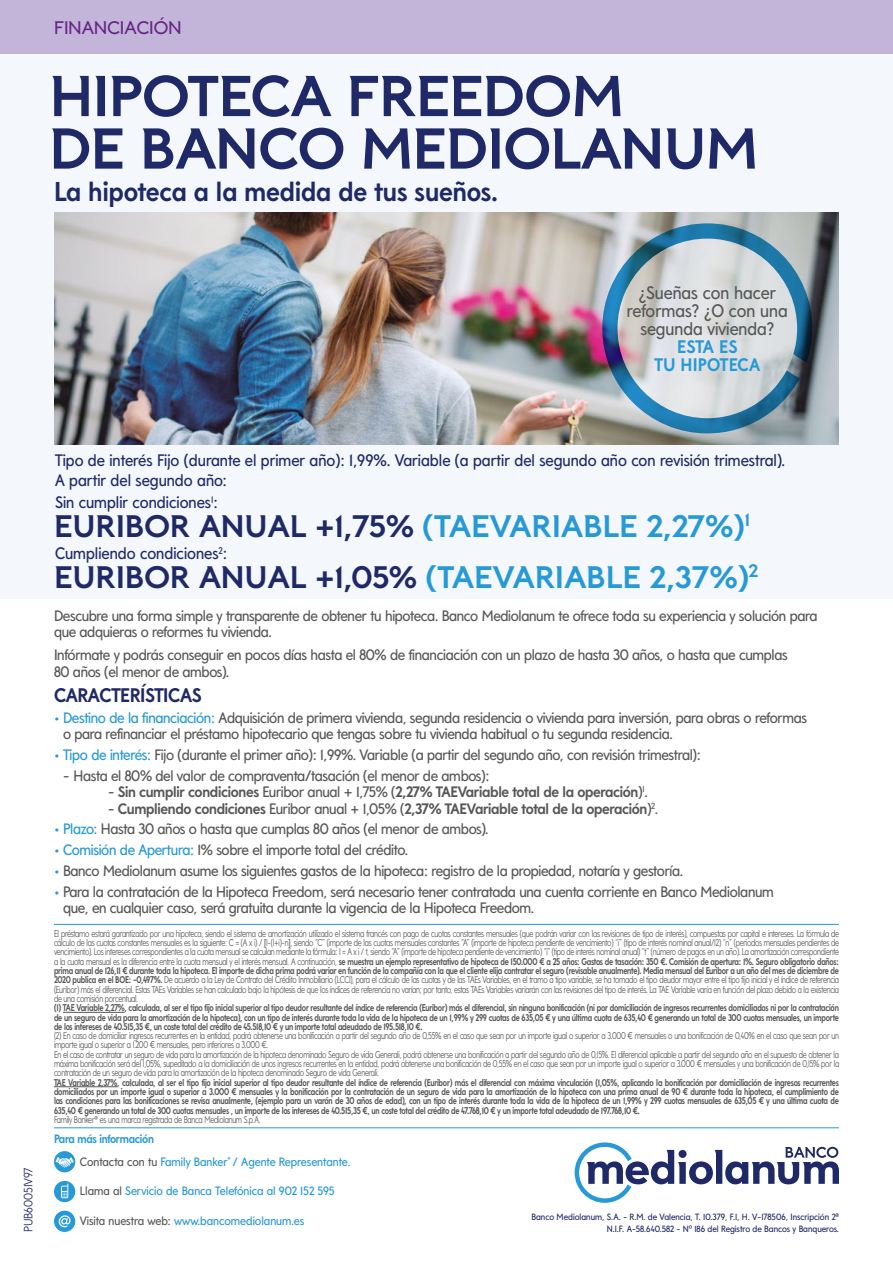
<style>
.page{position:relative;width:893px;height:1263px;background:#fff}
.page>*{position:absolute;margin:0;border:0;box-sizing:border-box;transform-origin:0 0}
.t1{font:57px/52.5px "Mediolanum Semi serif Headline Bold";color:#202967}
.t2{font:30.9px/51px "Mediolanum Semi serif Headline Bold";letter-spacing:.01em;color:#202967}
.t3{font:700 27px "Mediolanum Sans";color:#202967}
.t4{font:700 19.5px "Mediolanum Sans";letter-spacing:-.02em;color:#202967}
.t5{font:18px/18px "Mediolanum Sans";color:#575756;text-align:center}
.t6{font:700 18px/18px "Mediolanum Sans";letter-spacing:.01em;color:#2699d6;text-align:center}
.t7{font:18px "Mediolanum Semi serif Headline Regular";color:#662383}
.t8{font:16.5px/19.8px "Mediolanum Sans";color:#202967}
.t9{font:15px/16.5px "Mediolanum Sans";letter-spacing:-.02em;color:#575756}
.t10{font:700 15px "Mediolanum Sans";letter-spacing:-.02em;color:#575756}
.t11{font:12px/23.5px "Mediolanum Sans";color:#2699d6}
.t12{font:300 12px "Mediolanum Sans";color:#202967}
.t13{font:300 9.75px/9.3px "Mediolanum Sans";letter-spacing:-.03em;color:#575756;text-align:justify;scale:.83 1}
.t14{font:700 9.75px/9.3px "Mediolanum Sans";letter-spacing:-.03em;color:#575756;text-align:justify;scale:.83 1}
.t15{font:9px/11.6px "Mediolanum Sans";color:#202967;text-align:right}
.s1{color:#2699d6}
.s2{font-weight:400}
.s3{font-family:"Arial";font-weight:400}
.s4{font-weight:700}
.s5{color:#575756}
.s6{font-family:"Arial"}
</style>
<div class="page">
<div style="left:0;top:0;width:893px;height:598px;background:#f4f8fd"></div>
<img style="left:54px;top:213px;width:785px;height:231px">
<div style="left:0;top:0;width:893px;height:54px;background:#c3b4da"></div>
<hr style="left:63px;top:1012px;width:62px;height:1px;background:#575756">
<hr style="left:54px;top:1086px;width:63px;height:1px;background:#575756">
<hr style="left:54px;top:924px;width:785px;height:1px;background:#2699d6">
<hr style="left:54px;top:1127px;width:785px;height:1px;background:#2699d6">
<div style="left:54px;top:1151px;width:21px;height:21px;background:#2699d6;border-radius:50%"></div>
<svg style="left:55px;top:1157px;width:19px;height:11px"></svg>
<div style="left:54px;top:1181px;width:21px;height:21px;background:#2699d6;border-radius:50%"></div>
<svg style="left:61px;top:1183px;width:7px;height:15px"></svg>
<div style="left:54px;top:1211px;width:21px;height:21px;background:#2699d6;border-radius:50%"></div>
<svg style="left:59px;top:1215px;width:12px;height:12px"></svg>
<svg style="left:602px;top:223px;width:210px;height:210px;background:#a6b7c2"></svg>
<svg style="left:575px;top:1142px;width:264px;height:61px"></svg>
<h3 class="t7" style="left:54px;top:18px;width:129px">FINANCIACIÓN</h3>
<h1 class="t1" style="left:50px;top:69px;width:710px">HIPOTECA FREEDOM<br>DE BANCO MEDIOLANUM</h1>
<h3 class="t3" style="left:54px;top:176px;width:445px">La hipoteca a la medida de tus sueños.</h3>
<h3 class="t5" style="left:627px;top:284px;width:162px">¿Sueñas con hacer reformas? ¿O con una segunda vivienda?</h3>
<h3 class="t6" style="left:654px;top:338px;width:107px">ESTA ES<br>TU HIPOTECA</h3>
<p class="t12" style="left:22px;top:1232px;width:66px;rotate:-90deg">PUB60051V97</p>
<h3 class="t8" style="left:55px;top:450px;width:732px">Tipo de interés Fijo (durante el primer año): 1,99%. Variable (a partir del segundo año con revisión trimestral).<br>A partir del segundo año:</h3>
<h3 class="t8" style="left:55px;top:493px;width:164px">Sin cumplir condiciones<sup>1</sup>:</h3>
<h3 class="t8" style="left:55px;top:544px;width:174px">Cumpliendo condiciones<sup>2</sup>:</h3>
<h2 class="t2" style="left:54px;top:500px;width:705px">EURIBOR ANUAL +1,75% <span class="s1">(TAEVARIABLE 2,27%)</span><sup>1<br></sup>EURIBOR ANUAL +1,05% <span class="s1">(TAEVARIABLE 2,37%)</span><sup>2</sup></h2>
<h3 class="t9" style="left:54px;top:608px;width:765px">Descubre una forma simple y transparente de obtener tu hipoteca. Banco Mediolanum te ofrece toda su experiencia y solución para que adquieras o reformes tu vivienda.</h3>
<h3 class="t9" style="left:54px;top:647px;width:735px">Infórmate y podrás conseguir en pocos días hasta el 80% de financiación con un plazo de hasta 30 años, o hasta que cumplas<br>80 años (el menor de ambos).</h3>
<h3 class="t4" style="left:54px;top:684px;width:149px">CARACTERÍSTICAS</h3>
<p class="t9" style="left:63px;top:709px;width:745px;text-indent:-9px"><span class="s1">• Destino de la financiación:</span> Adquisición de primera vivienda, segunda residencia o vivienda para inversión, para obras o reformas o para refinanciar el préstamo hipotecario que tengas sobre tu vivienda habitual o tu segunda residencia.</p>
<h3 class="t9" style="left:54px;top:746px;width:648px"><span class="s1">• Tipo de interés:</span> Fijo (durante el primer año): 1,99%. Variable (a partir del segundo año, con revisión trimestral):</h3>
<h3 class="t9" style="left:63px;top:767px;width:428px">- Hasta el 80% del valor de compraventa/tasación (el menor de ambos):</h3>
<h3 class="t10" style="left:108px;top:783px;width:541px"><span class="s2">-</span> Sin cumplir condiciones <span class="s2">Euribor anual + 1,75% (</span>2,27% TAEVariable total de la operación<span class="s2">)</span><sup>1</sup><span class="s2">.</span></h3>
<h3 class="t10" style="left:108px;top:799px;width:552px"><span class="s2">-</span> Cumpliendo condiciones <span class="s2">Euribor anual + 1,05% (</span>2,37% TAEVariable total de la operación<span class="s2">)</span><sup>2</sup><span class="s2">.</span></h3>
<h3 class="t9" style="left:54px;top:821px;width:436px"><span class="s1">• Plazo:</span> Hasta 30 años o hasta que cumplas 80 años (el menor de ambos).</h3>
<h3 class="t9" style="left:54px;top:842px;width:355px"><span class="s1">• Comisión de Apertura:</span> 1% sobre el importe total del crédito.</h3>
<h3 class="t9" style="left:54px;top:862px;width:631px"><span class="s1">•</span> Banco Mediolanum asume los siguientes gastos de la hipoteca: registro de la propiedad, notaría y gestoría.</h3>
<h3 class="t9" style="left:63px;top:883px;width:712px;text-indent:-9px"><span class="s1">•</span> Para la contratación de la Hipoteca Freedom, será necesario tener contratada una cuenta corriente en Banco Mediolanum que, en cualquier caso, será gratuita durante la vigencia de la Hipoteca Freedom.</h3>
<p class="t13" style="left:54px;top:929px;width:947px">El préstamo estará garantizado por una hipoteca, siendo el sistema de amortización utilizado el sistema francés con pago de cuotas constantes mensuales (que podrán variar con las revisiones de tipo de interés), compuestas por capital e intereses. La fórmula de cálculo de las cuotas constantes mensuales es la siguiente: C = (A x i) / <span class="s3">[</span>1-(1+i)-n<span class="s3">]</span>, siendo “C” (importe de las cuotas mensuales constantes “A” (importe de hipoteca pendiente de vencimiento) “i” (tipo de interés nominal anual/12) “n” (periodos mensuales pendientes de vencimiento). Los intereses correspondientes a la cuota mensual se calculan mediante la fórmula: I = A x i / t, siendo “A” (importe de hipoteca pendiente de vencimiento) “i” (tipo de interés nominal anual) “t” (número de pagos en un año). La amortización correspondiente a la cuota mensual es la diferencia entre la cuota mensual y el interés mensual. A continuación, <span class="s4">se muestra un ejemplo representativo de hipoteca de 150.000 € a 25 años: Gastos de tasación: 350 €. Comisión de apertura: 1%. Seguro obligatorio daños: prima anual de 126,11 € durante toda la hipoteca. El importe de dicha prima podrá variar en función de la compañía con la que el cliente elija contratar el seguro (revisable anualmente). Media mensual del Euribor a un año del mes de diciembre de 2020 publica en el BOE: -0,497%.</span> De acuerdo a la Ley de Contrato del Crédito Inmobiliario (LCCI), para el cálculo de las cuotas y de las TAEs Variables, en el tramo a tipo variable, se ha tomado el tipo deudor mayor entre el tipo fijo inicial y el índice de referencia (Euribor) más el diferencial. Estas TAEs Variables se han calculado bajo la hipótesis de que los índices de referencia no varían; por tanto, estas TAEs Variables variarán con las revisiones del tipo de interés. La TAE Variable varía en función del plazo debido a la existencia de una comisión porcentual.</p>
<p class="t14" style="left:54px;top:1003px;width:947px">(1) TAE Variable 2,27%, calculada, al ser el tipo fijo inicial superior al tipo deudor resultante del índice de referencia (Euribor) más el diferencial, sin ninguna bonificación (ni por domiciliación de ingresos recurrentes domiciliados ni por la contratación de un seguro de vida para la amortización de la hipoteca), con un tipo de interés durante toda la vida de la hipoteca de un 1,99% y 299 cuotas de 635,05 € y una última cuota de 635,40 € generando un total de 300 cuotas mensuales, un importe de los intereses de 40.515,35 €, un coste total del crédito de 45.518,10 € y un importe total adeudado de 195.518,10 €.</p>
<p class="t13" style="left:54px;top:1031px;width:947px;text-align:left">(2) En caso de domiciliar ingresos recurrentes en la entidad, podrá obtenerse una bonificación a partir del segundo año de 0,55% en el caso que sean por un importe igual o superior a 3.000 € mensuales o una bonificación de 0,40% en el caso que sean por un importe igual o superior a 1.200 € mensuales, pero inferiores a 3.000 €.<br>En el caso de contratar un seguro de vida para la amortización de la hipoteca denominado Seguro de vida Generali, podrá obtenerse una bonificación a partir del segundo año de 0,15%. El diferencial aplicable a partir del segundo año en el supuesto de obtener la máxima bonificación será del 1,05%, supeditado a la domiciliación de unos ingresos recurrentes en la entidad, podrá obtenerse una bonificación de 0,55% en el caso que sean por un importe igual o superior a 3.000 € mensuales y una bonificación de 0,15% por la contratación de un seguro de vida para la amortización de la hipoteca denominado Seguro de vida Generali.</p>
<p class="t14" style="left:54px;top:1078px;width:947px">TAE Variable 2,37%, calculada, al ser el tipo fijo inicial superior al tipo deudor resultante del índice de referencia (Euribor) más el diferencial con máxima vinculación (1,05%, aplicando la bonificación por domiciliación de ingresos recurrentes domiciliados por un importe igual o superior a 3.000 € mensuales y la bonificación por la contratación de un seguro de vida para la amortización de la hipoteca con una prima anual de 90 € durante toda la hipoteca, el cumplimiento de las condiciones para las bonificaciones se revisa anualmente, (ejemplo para un varón de 30 años de edad), con un tipo de interés durante toda la vida de la hipoteca de un 1,99% y 299 cuotas mensuales de 635,05 € y una última cuota de 635,40 € generando un total de 300 cuotas mensuales , un importe de los intereses de 40.515,35 €, un coste total del crédito de 47.768,10 € y un importe total adeudado de 197.768,10 €.</p>
<p class="t13" style="left:54px;top:1115px;width:250px">Family Banker® es una marca registrada de Banca Mediolanum S.p.A.</p>
<p class="t11" style="left:80px;top:1127px;width:272px;text-indent:-26px"><span class="s4">Para más información<br></span><span class="s5">Contacta con tu</span> Family Banker<sup>®</sup> / Agente Representante.</p>
<p class="t11" style="left:80px;top:1179px;width:256px"><span class="s5">Llama al</span> Servicio de Banca Telefónica al 902 152 595</p>
<p class="t11" style="left:80px;top:1209px;width:226px"><span class="s5">Visita nuestra web:</span> www.bancomediolanum.es</p>
<p class="t15" style="left:531px;top:1211px;width:309px">Banco Mediolanum, S.A. - R.M. de Valencia, T. 10.379, F.1, H. V-178506, Inscripción 2<span class="s6">ª<br></span>N.I.F. A-58.640.582 - N<span class="s6">º</span> 186 del Registro de Bancos y Banqueros.</p>
</div>
